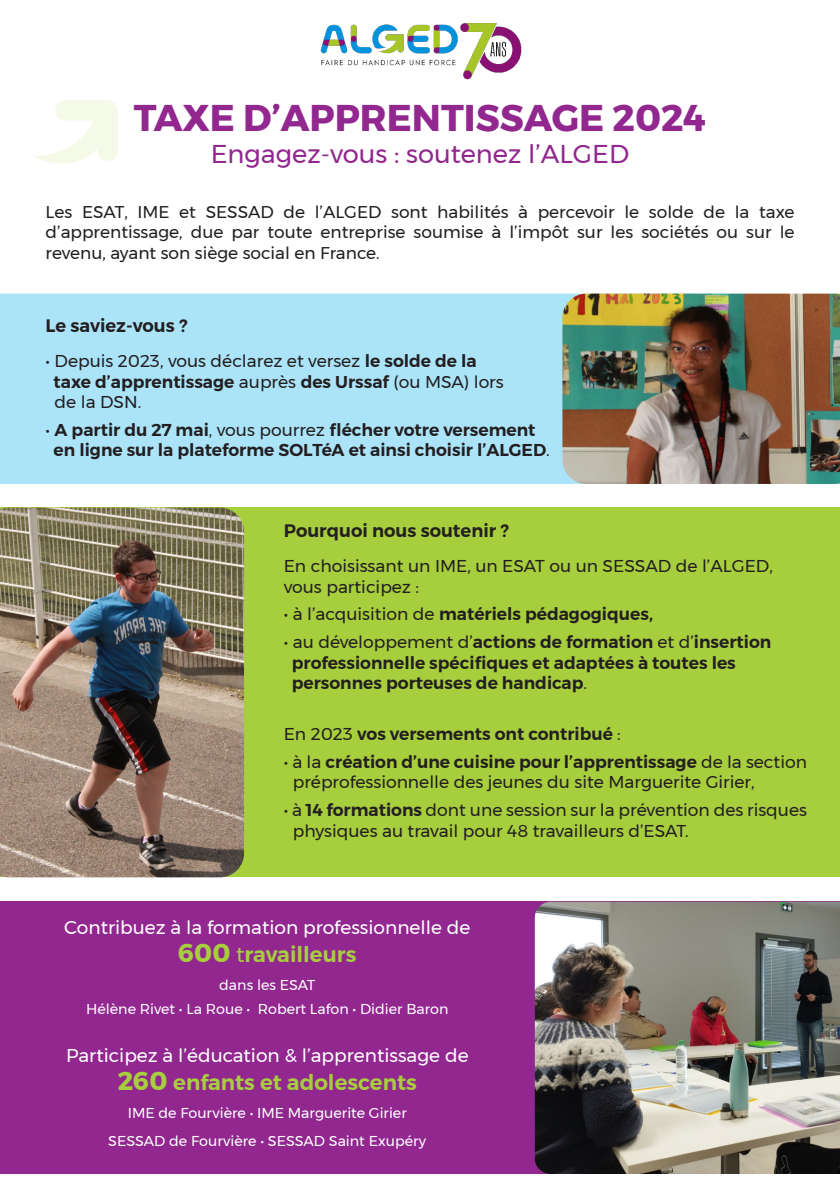
<style>
.page{position:relative;width:840px;height:1191px;background:#fff}
.page>*{position:absolute;margin:0;border:0;box-sizing:border-box;transform-origin:0 0}
.t1{font:700 37.2px "Montserrat";color:#91278f}
.t2{font:25.6px "Montserrat";color:#91278f}
.t3{font:600 21.4px "Montserrat";color:#a7ce3d}
.t4{font:18.6px "Montserrat";color:#fff}
.t5{font:600 18px "Montserrat";color:#231f20}
.t6{font:600 17.2px "Montserrat";color:#231f20}
.t7{font:17.2px "Montserrat";color:#231f20}
.t8{font:17px/20.4px "Montserrat";color:#231f20;text-align:justify}
.t9{font:14.2px "Montserrat";color:#fff}
.s1{font-weight:600}
.s2{font-weight:400}
.s3{font-weight:700;font-size:25.6px}
</style>
<div class="page">
<img style="left:320px;top:23px;width:202px;height:57px">
<svg style="left:34px;top:100px;width:84px;height:64px"></svg>
<div style="left:0;top:507px;width:839px;height:370px;background:#a7ce3d"></div>
<div style="left:0;top:901px;width:839px;height:273px;background:#91278f"></div>
<img style="left:534px;top:901px;width:305px;height:273px">
<div style="left:0;top:294px;width:562px;height:190px;background:#abe4f9"></div>
<img style="left:0;top:507px;width:244px;height:370px">
<img style="left:562px;top:294px;width:277px;height:190px">
<p class="t1" style="left:134px;top:88px;width:573px">TAXE D’APPRENTISSAGE 2024</p>
<p class="t2" style="left:211px;top:135px;width:419px">Engagez-vous : soutenez l’ALGED</p>
<p class="t8" style="left:46px;top:201px;width:750px">Les ESAT, IME et SESSAD de l’ALGED sont habilités à percevoir le solde de la taxe d’apprentissage, due par toute entreprise soumise à l’impôt sur les sociétés ou sur le revenu, ayant son siège social en France.</p>
<p class="t5" style="left:46px;top:311px;width:143px">Le saviez-vous ?</p>
<p class="t7" style="left:46px;top:348px;width:432px">• Depuis 2023, vous déclarez et versez <span class="s1">le solde de la</span></p>
<p class="t6" style="left:54px;top:368px;width:451px">taxe d’apprentissage <span class="s2">auprès</span> des Urssaf <span class="s2">(ou MSA) lors</span></p>
<p class="t7" style="left:55px;top:389px;width:88px">de la DSN.</p>
<p class="t6" style="left:46px;top:416px;width:491px"><span class="s2">•</span> A partir du 27 mai<span class="s2">, vous pourrez</span> flécher votre versement</p>
<p class="t6" style="left:54px;top:437px;width:497px">en ligne sur la plateforme SOLTéA et ainsi choisir l’ALGED<span class="s2">.</span></p>
<p class="t5" style="left:283px;top:516px;width:226px">Pourquoi nous soutenir ?</p>
<p class="t7" style="left:283px;top:553px;width:490px">En choisissant un IME, un ESAT ou un SESSAD de l’ALGED,</p>
<p class="t7" style="left:283px;top:573px;width:137px">vous participez :</p>
<p class="t6" style="left:283px;top:601px;width:370px"><span class="s2">• à l’acquisition de</span> matériels pédagogiques,</p>
<p class="t6" style="left:283px;top:628px;width:489px"><span class="s2">• au développement d’</span>actions de formation <span class="s2">et d’</span>insertion</p>
<p class="t6" style="left:291px;top:649px;width:445px">professionnelle spécifiques et adaptées à toutes les</p>
<p class="t6" style="left:291px;top:669px;width:296px">personnes porteuses de handicap<span class="s2">.</span></p>
<p class="t6" style="left:283px;top:720px;width:338px"><span class="s2">En 2023</span> vos versements ont contribué <span class="s2">:</span></p>
<p class="t6" style="left:283px;top:748px;width:524px"><span class="s2">• à la</span> création d’une cuisine pour l’apprentissage <span class="s2">de la section</span></p>
<p class="t7" style="left:292px;top:769px;width:463px">préprofessionnelle des jeunes du site Marguerite Girier,</p>
<p class="t7" style="left:283px;top:797px;width:524px">• à <span class="s1">14 formations</span> dont une session sur la prévention des risques</p>
<p class="t7" style="left:292px;top:817px;width:397px">physiques au travail pour 48 travailleurs d’ESAT.</p>
<p class="t4" style="left:64px;top:913px;width:407px">Contribuez à la formation professionnelle de</p>
<p class="t3" style="left:178px;top:937px;width:180px"><span class="s3">600</span> <span class="s2">t</span>ravailleurs</p>
<p class="t9" style="left:219px;top:974px;width:97px">dans les ESAT</p>
<p class="t9" style="left:86px;top:998px;width:364px">Hélène Rivet • La Roue • Robert Lafon • Didier Baron</p>
<p class="t4" style="left:66px;top:1041px;width:404px">Participez à l’éducation &amp; l’apprentissage de</p>
<p class="t3" style="left:118px;top:1065px;width:300px"><span class="s3">260</span> enfants et adolescents</p>
<p class="t9" style="left:128px;top:1102px;width:280px">IME de Fourvière • IME Marguerite Girier</p>
<p class="t9" style="left:108px;top:1130px;width:319px">SESSAD de Fourvière • SESSAD Saint Exupéry</p>
</div>
